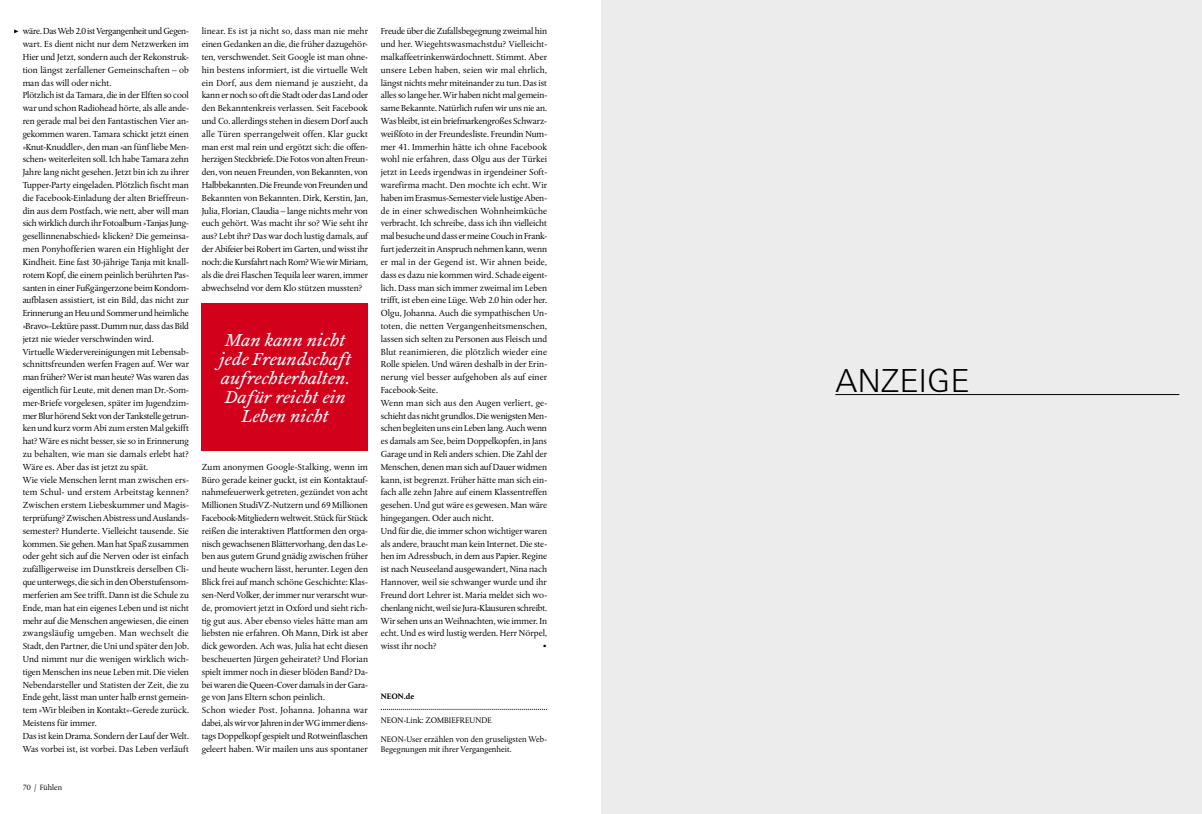
<style>
.page{position:relative;width:1202px;height:814px;background:#fff}
.page>*{position:absolute;margin:0;border:0;box-sizing:border-box;transform-origin:0 0}
.t1{font:300 31.8px "Linotype Univers Basic";letter-spacing:.005em;color:#000}
.t2{font:italic 18px/19px "Foundry Wilson";letter-spacing:-.005em;color:#fafaf9;text-align:center}
.t3{font:9.2px/12.8px "DTL Albertina T";letter-spacing:-.01em;color:#000}
.t4{font:8.5px/9.5px "DTL Albertina T";color:#000}
.t5{font:8px "DTL Albertina T";letter-spacing:.005em;color:#000}
.t6{font:700 8px "DTL Albertina T";color:#000}
</style>
<div class="page">
<svg style="left:381px;top:709px;width:166px;height:1px"></svg>
<div style="left:202px;top:304px;width:166px;height:147px;background:#d2001b"></div>
<svg style="left:14px;top:29px;width:4px;height:4px"></svg>
<div style="left:601px;top:0;width:601px;height:814px;background:#ececed"></div>
<hr style="left:835px;top:394px;width:344px;height:1px;background:#000">
<p class="t3" style="left:23px;top:25px;width:168px">wäre. Das Web 2.0 ist Vergangenheit und Gegen&shy;wart. Es dient nicht nur dem Netzwerken im Hier und Jetzt, sondern auch der Rekonstruk&shy;tion längst zerfallener Gemeinschaften – ob man das will oder nicht.<br>Plötzlich ist da Tamara, die in der Elften so cool war und schon Radiohead hörte, als alle ande&shy;ren gerade mal bei den Fantastischen Vier an&shy;ge---kommen waren. Tamara schickt jetzt ei-nen »Knut-Knuddler«, den man »an fünf liebe Men&shy;schen« weiterleiten soll. Ich habe Tamara zehn Jahre lang nicht gesehen. Jetzt bin ich zu ihrer Tupper-Party eingeladen. Plötzlich fischt man die Facebook-E inladung der alten Brieffreun&shy;din aus dem Postfach, wie nett, aber will man sich wirklich durch ihr Fotoalbum »Tanjas Jung&shy;gesellinnenabschied« klicken? Die gemein--sa&shy;men Ponyhofferien waren ein Highlight der Kind-heit. Eine fast 30-jährige Tanja mit knall&shy;rotem Kopf, die einem peinlich berührten Pas&shy;san--ten in einer Fußgängerzone beim Kondom&shy;aufblasen assistiert, ist ein Bild, das nicht zur Erinnerung an Heu und Sommer und heim--li-che »Bravo«-Lektüre passt. Dumm nur, dass das Bild jetzt nie wieder verschwinden wird.<br>Virtuelle Wiedervereinigungen mit Lebensab&shy;schnittsfreunden werfen Fragen auf. Wer war man früher? Wer ist man heute? Was waren das eigentlich für Leute, mit denen man Dr.-Som&shy;mer-Briefe vorgelesen, später im Jugendzim&shy;mer Blur hörend Sekt von der Tankstelle ge--trun&shy;ken und kurz vorm Abi zum ersten Mal gekifft hat? Wäre es nicht besser, sie so in Er--innerung zu behalten, wie man sie damals er-lebt hat?<br>Wäre es. Aber das ist jetzt zu spät.<br>Wie viele Menschen lernt man zwischen ers&shy;tem Schul- und erstem Arbeitstag kennen?<br>Zwischen erstem Liebeskummer und Magis&shy;terprüfung? Zwischen Abistress und Auslands&shy;semester? Hunderte. Vielleicht tausende. Sie kom--men. Sie gehen. Man hat Spaß zusammen oder geht sich auf die Nerven oder ist einfach zufälligerweise im Dunstkreis derselben Cli&shy;que unterwegs, die sich in den Oberstufensom&shy;mer-ferien am See trifft. Dann ist die Schule zu En-de, man hat ein eigenes Leben und ist nicht mehr auf die Menschen angewiesen, die einen zwangs----läufig umgeben. Man wechselt die Stadt, den Part--ner, die Uni und später den Job.<br>Und nimmt nur die wenigen wirklich wich&shy;tigen Menschen ins neue Leben mit. Die vielen Nebendarsteller und Statisten der Zeit, die zu Ende geht, lässt man unter halb ernst gemein&shy;tem »Wir bleiben in Kontakt«-Gerede zurück.<br>Meistens für immer.<br>Das ist kein Drama. Sondern der Lauf der Welt.<br>Was vorbei ist, ist vorbei. Das Leben verläuft</p>
<p class="t3" style="left:381px;top:25px;width:168px">Freude über die Zufallsbegegnung zweimal hin und her. Wiegehtswasmachstdu? Vielleicht-- malkaffeetrinkenwärdochnett. Stimmt. Aber un--sere Leben haben, seien wir mal ehrlich, längst nichts mehr miteinander zu tun. Das ist alles so lange her. Wir haben nicht mal gemein&shy;same Bekannte. Natürlich ru--fen wir uns nie an.<br>Was bleibt, ist ein briefmarkengroßes Schwarz&shy;weißfoto in der Freundesliste. Freundin Num&shy;mer 41. Immerhin hät--te ich ohne Face--book wohl nie erfahren, dass Olgu aus der Türkei jetzt in Leeds irgendwas in ir--gend--einer Soft&shy;warefirma macht. Den mochte ich echt. Wir haben im Erasmus-Semester vie--le lustige Aben&shy;de in einer schwedischen Wohn--heim-küche ver----bracht. Ich schreibe, dass ich ihn vielleicht mal besuche und dass er meine Couch in Frank&shy;furt jederzeit in Anspruch neh--men kann, wenn er mal in der Gegend ist. Wir ahnen bei--de, dass es dazu nie kommen wird. Schade eigent&shy;lich. Dass man sich immer zweimal im Leben trifft, ist eben eine Lüge. Web 2.0 hin oder her.<br>Olgu, Johanna. Auch die sympathischen Un&shy;toten, die netten Vergangenheitsmenschen, lassen sich selten zu Personen aus Fleisch und Blut reanimieren, die plötzlich wieder eine Rolle spielen. Und wären deshalb in der Erin&shy;nerung viel besser aufgehoben als auf einer Facebook-Seite.<br>Wenn man sich aus den Augen verliert, ge&shy;schieht das nicht grundlos. Die wenigsten Men&shy;schen begleiten uns ein Leben lang. Auch wenn es damals am See, beim Doppelkopfen, in Jans Garage und in Reli anders schien. Die Zahl der Menschen, denen man sich auf Dauer widmen kann, ist begrenzt. Früher hätte man sich ein&shy;fach alle zehn Jahre auf einem Klassentreffen gesehen. Und gut wäre es gewesen. Man wäre hin----gegangen. Oder auch nicht.<br>Und für die, die immer schon wichtiger wa--ren als andere, braucht man kein Internet. Die ste&shy;hen im Adressbuch, in dem aus Papier. Re--gine ist nach Neuseeland ausgewandert, Nina nach Hannover, weil sie schwanger wurde und ihr Freund dort Lehrer ist. Maria meldet sich wo&shy;chen--lang nicht, weil sie Jura-Klausuren schreibt.<br>Wir sehen uns an Weihnachten, wie immer. In echt. Und es wird lustig werden. Herr Nörpel, wisst ihr noch?</p>
<p class="t3" style="left:202px;top:25px;width:168px">li--near. Es ist ja nicht so, dass man nie mehr einen Gedanken an die, die früher dazugehör&shy;ten, verschwendet. Seit Google ist man ohne&shy;hin bestens informiert, ist die virtuelle Welt ein Dorf, aus dem niemand je auszieht, da kann er noch so oft die Stadt oder das Land oder den Bekann--tenkreis verlassen. Seit Facebook und Co. al--ler--dings stehen in diesem Dorf auch alle Türen sperrangelweit offen. Klar guckt man erst mal rein und ergötzt sich: die offen&shy;herzi--gen Steckbriefe. Die Fotos von alten Freun&shy;den, von neu--en Freunden, von Bekann-ten, von Halb--bekann-ten. Die Freunde von Freunden und Be--kannten von Bekannten. Dirk, Ker--stin, Jan, Julia, Florian, Claudia – lange nichts mehr von euch gehört. Was macht ihr so? Wie seht ihr aus? Lebt ihr? Das war doch lustig da--mals, auf der Abifeier bei Robert im Garten, und wisst ihr noch: die Kursfahrt nach Rom? Wie wir Miri--am, als die drei Flaschen Tequila leer wa--ren, im--mer ab--wech--selnd vor dem Klo stützen mussten?</p>
<h2 class="t2" style="left:219px;top:331px;width:134px">Man kann nicht jede Freundschaft aufrecht-erhalten.<br>Dafür reicht ein<br>Leben nicht</h2>
<p class="t3" style="left:202px;top:460px;width:168px">Zum anonymen Google-Stalking, wenn im Büro gerade keiner guckt, ist ein Kontaktauf&shy;nahmefeuerwerk getreten, gezündet von acht Millionen StudiVZ-Nutzern und 69 Millionen Facebook-Mitgliedern weltweit. Stück für Stück reißen die interaktiven Plattformen den orga&shy;nisch gewachsenen Blättervorhang, den das Le&shy;ben aus gutem Grund gnädig zwischen früher und heute wuchern lässt, herunter. Legen den Blick frei auf manch schöne Ge--schichte: Klas&shy;sen-Nerd Volker, der immer nur verarscht wur&shy;de, promoviert jetzt in Ox--ford und sieht rich&shy;tig gut aus. Aber ebenso vieles hätte man am liebsten nie erfahren. Oh Mann, Dirk ist aber dick geworden. Ach was, Julia hat echt diesen bescheuerten Jürgen ge--hei--ratet? Und Florian spielt immer noch in die----ser blöden Band? Da&shy;bei waren die Queen-Cover damals in der Gara&shy;ge von Jans Eltern schon peinlich.<br>Schon wieder Post. Johanna. Johanna war dabei, als wir vor Jahren in der WG immer diens&shy;tags Doppelkopf gespielt und Rotweinflaschen ge-leert haben. Wir mailen uns aus spontaner</p>
<p class="t3" style="left:542px;top:639px;width:6px">•</p>
<p class="t6" style="left:381px;top:691px;width:35px">NEON.de</p>
<p class="t4" style="left:381px;top:715px;width:56px">NEON-Link: Zombi</p>
<p class="t4" style="left:452px;top:715px;width:42px">eFreunde</p>
<p class="t4" style="left:381px;top:734px;width:167px">NE ON-User erzählen von den gruseligsten Web-<br>Begegnungen mit ihrer Vergangenheit.</p>
<p class="t5" style="left:23px;top:782px;width:41px">70 / Fühlen</p>
<h1 class="t1" style="left:835px;top:362px;width:136px">ANZEIGE</h1>
</div>
